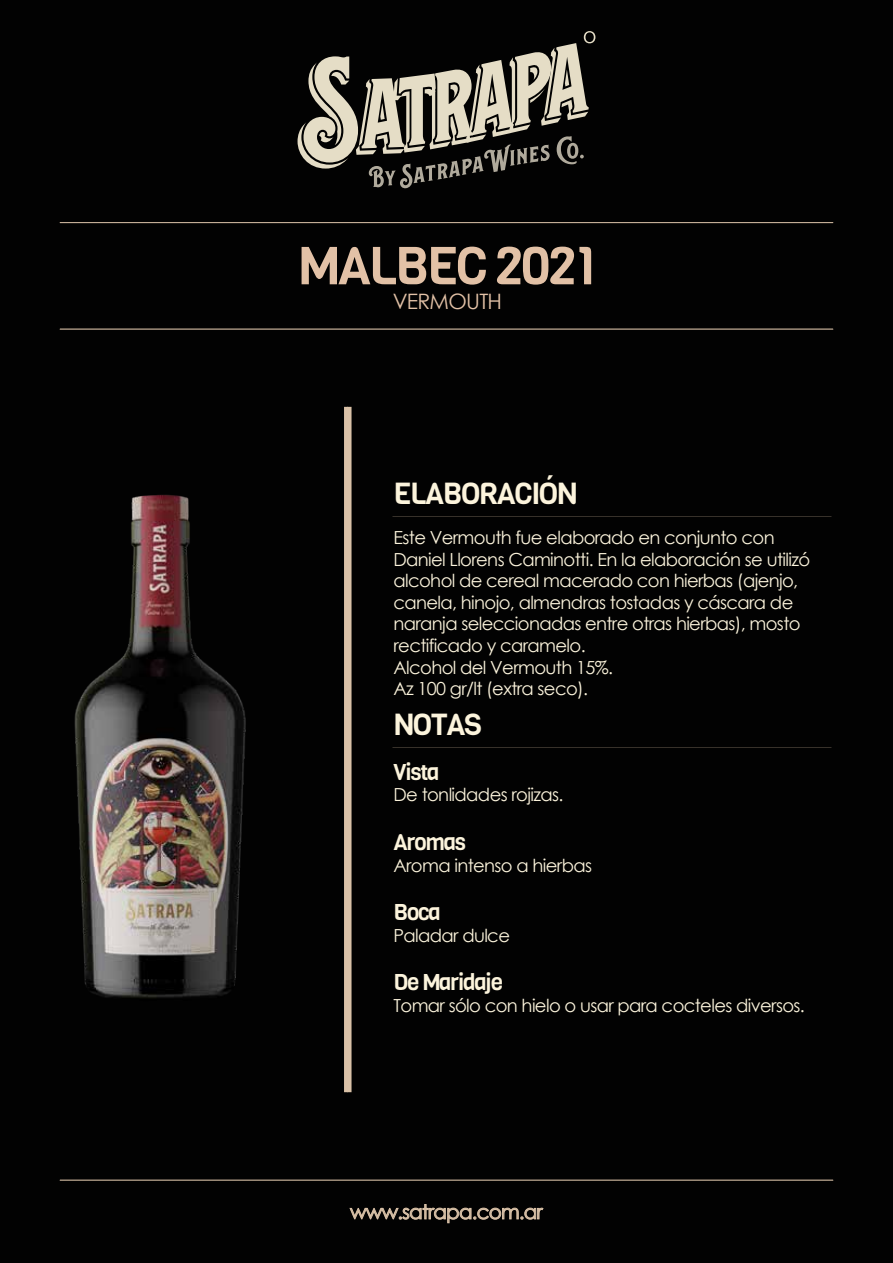
<style>
.page{position:relative;width:893px;height:1263px;background:#020202}
.page>*{position:absolute;margin:0;border:0;box-sizing:border-box;transform-origin:0 0}
.t1{font:52.5px "Viga";letter-spacing:-.05em;color:#e2c1a6}
.t2{font:30px "Viga";letter-spacing:-.05em;color:#fcf4dc}
.t3{font:22.5px "Viga";letter-spacing:-.05em;color:#fcf4dc}
.t4{font:21.3px "Century Gothic";letter-spacing:-.035em;color:#e2c1a6}
.t5{font:19.8px "Century Gothic";letter-spacing:-.035em;color:#d9c1a7}
.t6{font:18px/21.6px "Century Gothic";letter-spacing:-.035em;color:#fcf4dc}
</style>
<div class="page">
<hr style="left:60px;top:222px;width:773px;height:1px;background:#d9c1a7">
<hr style="left:60px;top:1180px;width:773px;height:1px;background:#d9c1a7">
<hr style="left:60px;top:329px;width:773px;height:1px;background:#d9c1a7">
<svg style="left:298px;top:31px;width:297px;height:158px"></svg>
<div style="left:344px;top:407px;width:8px;height:685px;background:#d9c1a7"></div>
<svg style="left:349px;top:1204px;width:195px;height:19px"></svg>
<img style="left:74px;top:494px;width:172px;height:504px">
<h1 class="t1" style="left:298px;top:231px;width:301px">MALBEC 2021</h1>
<p class="t4" style="left:393px;top:287px;width:111px">VERMOUTH</p>
<h2 class="t2" style="left:393px;top:474px;width:186px">ELABORACIÓN</h2>
<p class="t6" style="left:393px;top:526px;width:418px">Este Vermouth fue elaborado en conjunto con Daniel Llorens Caminotti. En la elaboración se utilizó alcohol de cereal macerado con hierbas (ajenjo, canela, hinojo, almendras tostadas y cáscara de naranja seleccionadas entre otras hierbas), mosto rectificado y caramelo.<br>Alcohol del Vermouth 15%.<br>Az 100 gr/lt (extra seco).</p>
<h2 class="t2" style="left:393px;top:704px;width:90px">NOTAS</h2>
<p class="t3" style="left:393px;top:757px;width:47px">Vista</p>
<p class="t6" style="left:393px;top:784px;width:171px">De tonlidades rojizas.</p>
<p class="t3" style="left:393px;top:827px;width:74px">Aromas</p>
<p class="t6" style="left:393px;top:854px;width:200px">Aroma intenso a hierbas</p>
<p class="t3" style="left:393px;top:897px;width:49px">Boca</p>
<p class="t6" style="left:393px;top:924px;width:118px">Paladar dulce</p>
<p class="t3" style="left:393px;top:967px;width:111px">De Maridaje</p>
<p class="t6" style="left:393px;top:994px;width:413px">Tomar sólo con hielo o usar para cocteles diversos.</p>
<p class="t5" style="left:350px;top:1198px;width:194px">www.satrapa.com.ar</p>
</div>
